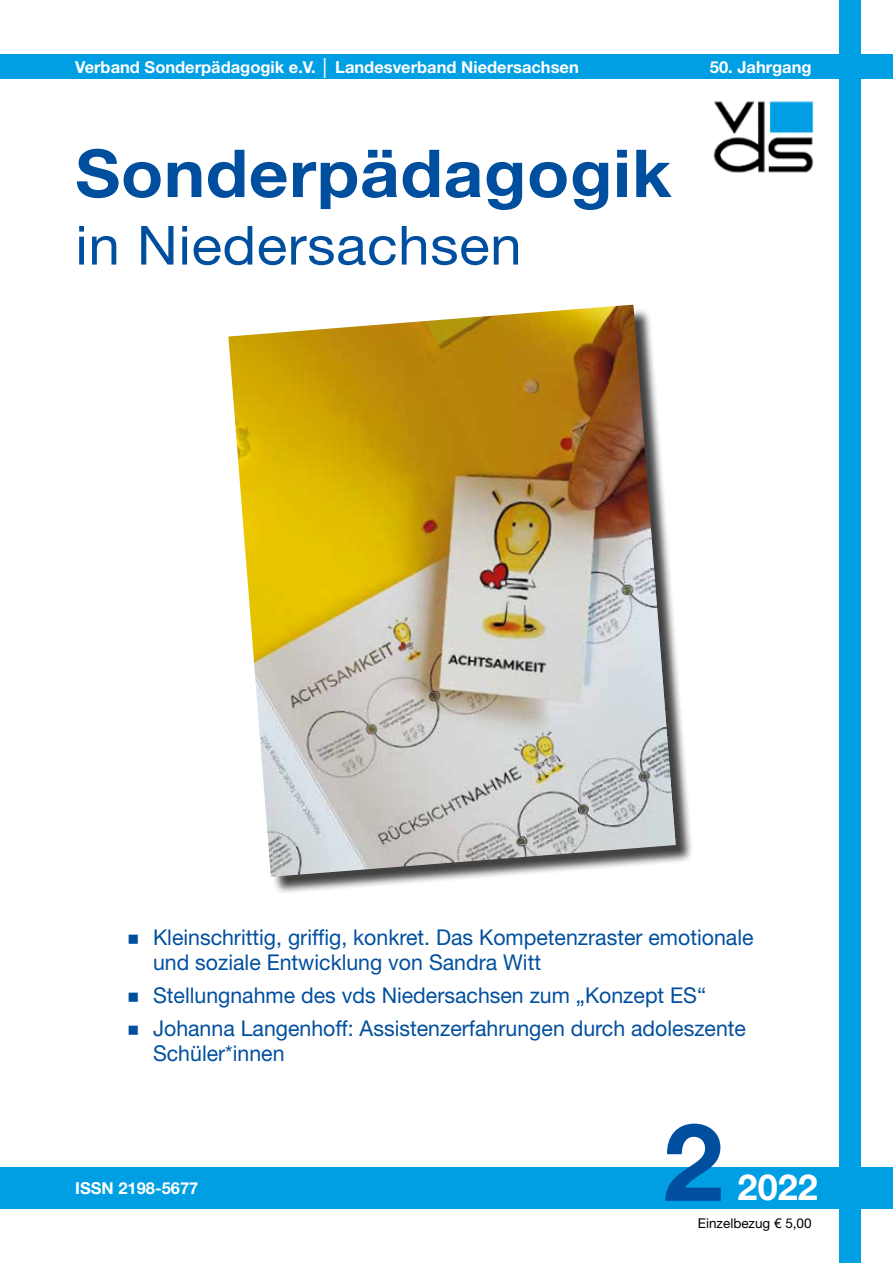
<style>
.page{position:relative;width:893px;height:1263px;background:#fff}
.page>*{position:absolute;margin:0;border:0;box-sizing:border-box;transform-origin:0 0}
.t1{font:700 108px "Helvetica Neue LT Std";color:#004f9f}
.t2{font:700 66.15px "Helvetica Neue LT Std";letter-spacing:.01em;color:#004f9f;scale:1.05 1}
.t3{font:54px "Helvetica Neue LT Std";letter-spacing:.01em;color:#004f9f;scale:1.05 1}
.t4{font:700 36px "Helvetica Neue LT Std";color:#fff}
.t5{font:21.75px/24.8px "Helvetica Neue LT Std";color:#004f9f}
.t6{font:700 16.5px "Helvetica Neue LT Std";color:#fff}
.t7{font:13.5px "Helvetica Neue LT Std";color:#000}
.s1{font-family:"Arial";font-weight:400}
</style>
<div class="page">
<div style="left:0;top:55px;width:893px;height:24px;background:#009fe3"></div>
<div style="left:0;top:1167px;width:893px;height:41px;background:#009fe3"></div>
<img style="left:713px;top:101px;width:101px;height:72px">
<div style="left:839px;top:0;width:21px;height:1263px;background:#009fe3"></div>
<div style="left:231px;top:307px;width:463px;height:588px;background:#000;opacity:.75"></div>
<img style="left:228px;top:305px;width:448px;height:572px">
<p class="t6" style="left:75px;top:57px;width:505px">Verband Sonderpädagogik e.V. <span class="s1">│</span> Landesverband Niedersachsen</p>
<p class="t6" style="left:710px;top:57px;width:103px">50. Jahrgang</p>
<h2 class="t2" style="left:75px;top:133px;width:569px">Sonderpädagogik</h2>
<h3 class="t3" style="left:75px;top:213px;width:427px">in Niedersachsen</h3>
<p class="t5" style="left:153px;top:924px;width:602px;text-indent:-26px">■ Kleinschrittig, griffig, konkret. Das Kompetenzraster emotionale und soziale Entwicklung von Sandra Witt</p>
<p class="t5" style="left:128px;top:982px;width:580px">■ Stellungnahme des vds Niedersachsen zum „Konzept ES“</p>
<p class="t5" style="left:153px;top:1016px;width:594px;text-indent:-26px">■ Johanna Langenhoff: Assistenzerfahrungen durch adoleszente<br>Schüler*innen</p>
<p class="t6" style="left:75px;top:1177px;width:125px">ISSN 2198-5677</p>
<h1 class="t1" style="left:663px;top:1095px;width:62px">2</h1>
<h3 class="t4" style="left:738px;top:1164px;width:82px">2022</h3>
<p class="t7" style="left:698px;top:1215px;width:115px">Einzelbezug € 5,00</p>
</div>
